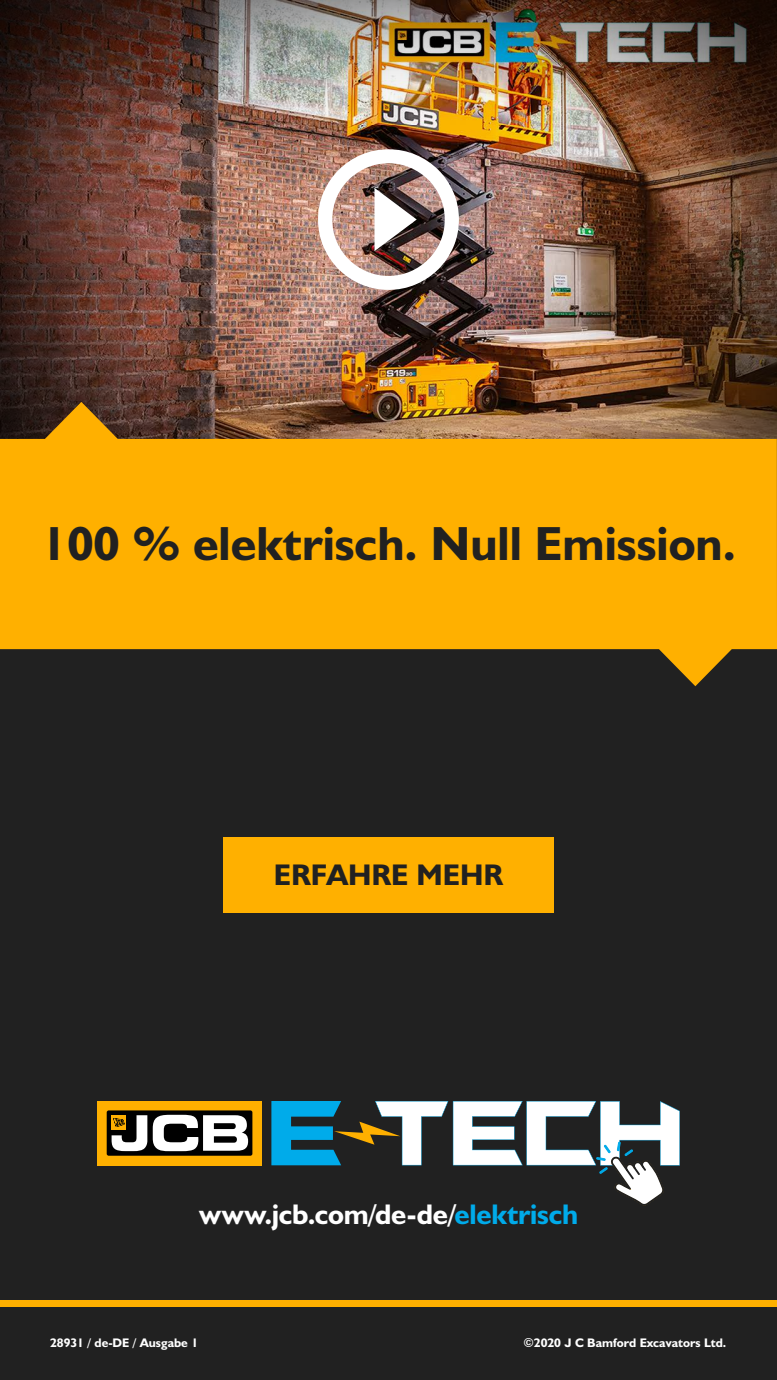
<style>
.page{position:relative;width:777px;height:1380px;background:#fff}
.page>*{position:absolute;margin:0;border:0;box-sizing:border-box;transform-origin:0 0}
.t1{font:700 48.12px "JCB Euro";color:#212121}
.t2{font:700 30px "JCB Euro";color:#212121}
.t3{font:28.5px "JCB Bold";letter-spacing:-.005em;color:#fff}
.t4{font:700 12.5px "JCB Euro";color:#fff}
.s1{color:#00abea}
</style>
<div class="page">
<div style="left:0;top:0;width:776px;height:1380px;background:#212121"></div>
<img style="left:0;top:0;width:776px;height:402px">
<img style="left:318px;top:149px;width:140px;height:141px">
<div style="left:0;top:1300px;width:776px;height:7px;background:#ffb000"></div>
<svg style="left:0;top:402px;width:776px;height:284px;fill:#ffb000"></svg>
<div style="left:223px;top:837px;width:330px;height:76px;background:#ffb000"></div>
<div style="left:97px;top:1101px;width:165px;height:64px;background:#ffb000"></div>
<div style="left:107px;top:1110px;width:145px;height:46px;background:#000;border-radius:2px"></div>
<svg style="left:153px;top:1115px;width:95px;height:36px"></svg>
<svg style="left:111px;top:1115px;width:36px;height:36px"></svg>
<svg style="left:271px;top:1101px;width:408px;height:105px"></svg>
<h1 class="t1" style="left:41px;top:514px;width:696px">100 % elektrisch. Null Emission.</h1>
<h2 class="t2" style="left:274px;top:856px;width:231px">ERFAHRE MEHR</h2>
<h3 class="t3" style="left:199px;top:1197px;width:380px">www.jcb.com/de-de/<span class="s1">elektrisch</span></h3>
<p class="t4" style="left:50px;top:1334px;width:150px">28931 / de-DE / Ausgabe 1</p>
<p class="t4" style="left:523px;top:1334px;width:204px">©2020 J C Bamford Excavators Ltd.</p>
</div>
